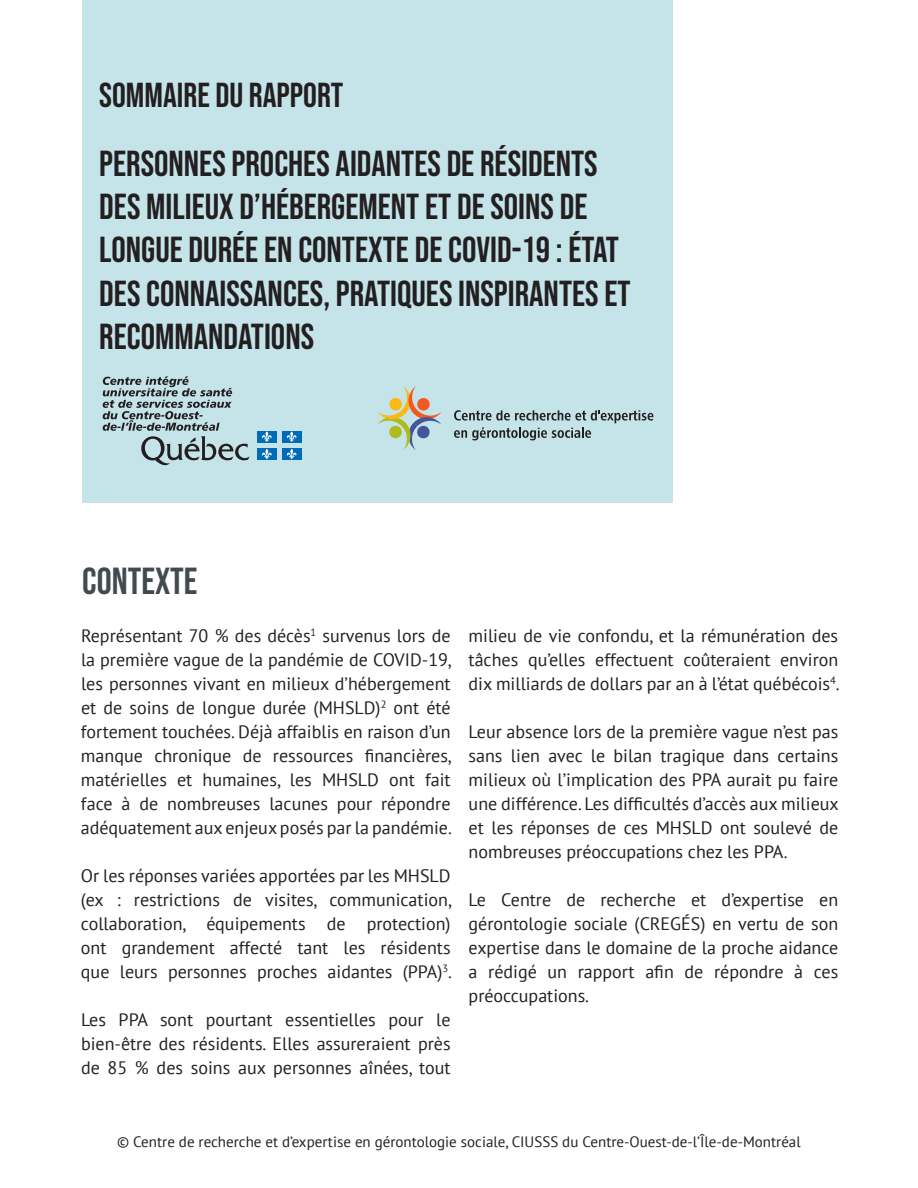
<style>
.page{position:relative;width:918px;height:1188px;background:#fff}
.page>*{position:absolute;margin:0;border:0;box-sizing:border-box;transform-origin:0 0}
.t1{font:37.5px "Bebas Neue";color:#414b4e}
.t2{font:36px/43.2px "Bebas Neue";color:#231f20}
.t3{font:34.5px "Bebas Neue";color:#231f20}
.t4{font:18px/24px "PT Sans";color:#231f20;text-align:justify}
.t5{font:15px "PT Sans";color:#231f20}
</style>
<div class="page">
<div style="left:82px;top:0;width:591px;height:503px;background:#c5e4e9"></div>
<svg style="left:103px;top:376px;width:147px;height:90px"></svg>
<div style="left:257px;top:431px;width:19px;height:11px;background:#006cb7"></div>
<svg style="left:262px;top:431px;width:10px;height:11px"></svg>
<div style="left:282px;top:431px;width:19px;height:11px;background:#006cb7"></div>
<svg style="left:287px;top:431px;width:10px;height:11px"></svg>
<div style="left:257px;top:448px;width:19px;height:12px;background:#006cb7"></div>
<svg style="left:262px;top:449px;width:10px;height:10px"></svg>
<div style="left:282px;top:448px;width:19px;height:12px;background:#006cb7"></div>
<svg style="left:287px;top:449px;width:10px;height:10px"></svg>
<svg style="left:454px;top:410px;width:199px;height:30px"></svg>
<svg style="left:378px;top:386px;width:64px;height:64px"></svg>
<h3 class="t3" style="left:99px;top:77px;width:246px">SOMMAIRE DU RAPPORT</h3>
<h2 class="t2" style="left:99px;top:141px;width:533px">PERSONNES PROCHES AIDANTES DE RÉSIDENTS DES MILIEUX D’HÉBERGEMENT ET DE SOINS DE LONGUE DURÉE EN CONTEXTE DE COVID-19 : ÉTAT DES CONNAISSANCES, PRATIQUES INSPIRANTES ET RECOMMANDATIONS</h2>
<h1 class="t1" style="left:82px;top:562px;width:117px">CONTEXTE</h1>
<p class="t4" style="left:81px;top:624px;width:373px">Représentant 70 % des décès<sup>1</sup> survenus lors de la première vague de la pandémie de COVID-19, les personnes vivant en milieux d’hébergement et de soins de longue durée (MHSLD)<sup>2</sup> ont été fortement touchées. Déjà affaiblis en raison d’un manque chronique de ressources financières, matérielles et humaines, les MHSLD ont fait face à de nombreuses lacunes pour répondre adéquatement aux enjeux posés par la pandémie.</p>
<p class="t4" style="left:81px;top:864px;width:373px">Or les réponses variées apportées par les MHSLD (ex : restrictions de visites, communication, collaboration, équipements de protection) ont grandement affecté tant les résidents que leurs personnes proches aidantes (PPA)<sup>3</sup>.</p>
<p class="t4" style="left:81px;top:1008px;width:371px">Les PPA sont pourtant essentielles pour le bien-être des résidents. Elles assureraient près de 85 % des soins aux personnes aînées, tout</p>
<p class="t4" style="left:469px;top:624px;width:373px">milieu de vie confondu, et la rémunération des tâches qu’elles effectuent coûteraient environ dix milliards de dollars par an à l’état québécois<sup>4</sup>.</p>
<p class="t4" style="left:469px;top:720px;width:372px">Leur absence lors de la première vague n’est pas sans lien avec le bilan tragique dans certains milieux où l’implication des PPA aurait pu faire une différence. Les difficultés d’accès aux milieux et les réponses de ces MHSLD ont soulevé de nombreuses préoccupations chez les PPA.</p>
<p class="t4" style="left:469px;top:888px;width:371px">Le Centre de recherche et d’expertise en gérontologie sociale (CREGÉS) en vertu de son expertise dans le domaine de la proche aidance a rédigé un rapport afin de répondre à ces préoccupations.</p>
<p class="t5" style="left:117px;top:1134px;width:685px">© Centre de recherche et d’expertise en gérontologie sociale, CIUSSS du Centre-Ouest-de-l’Île-de-Montréal</p>
</div>
